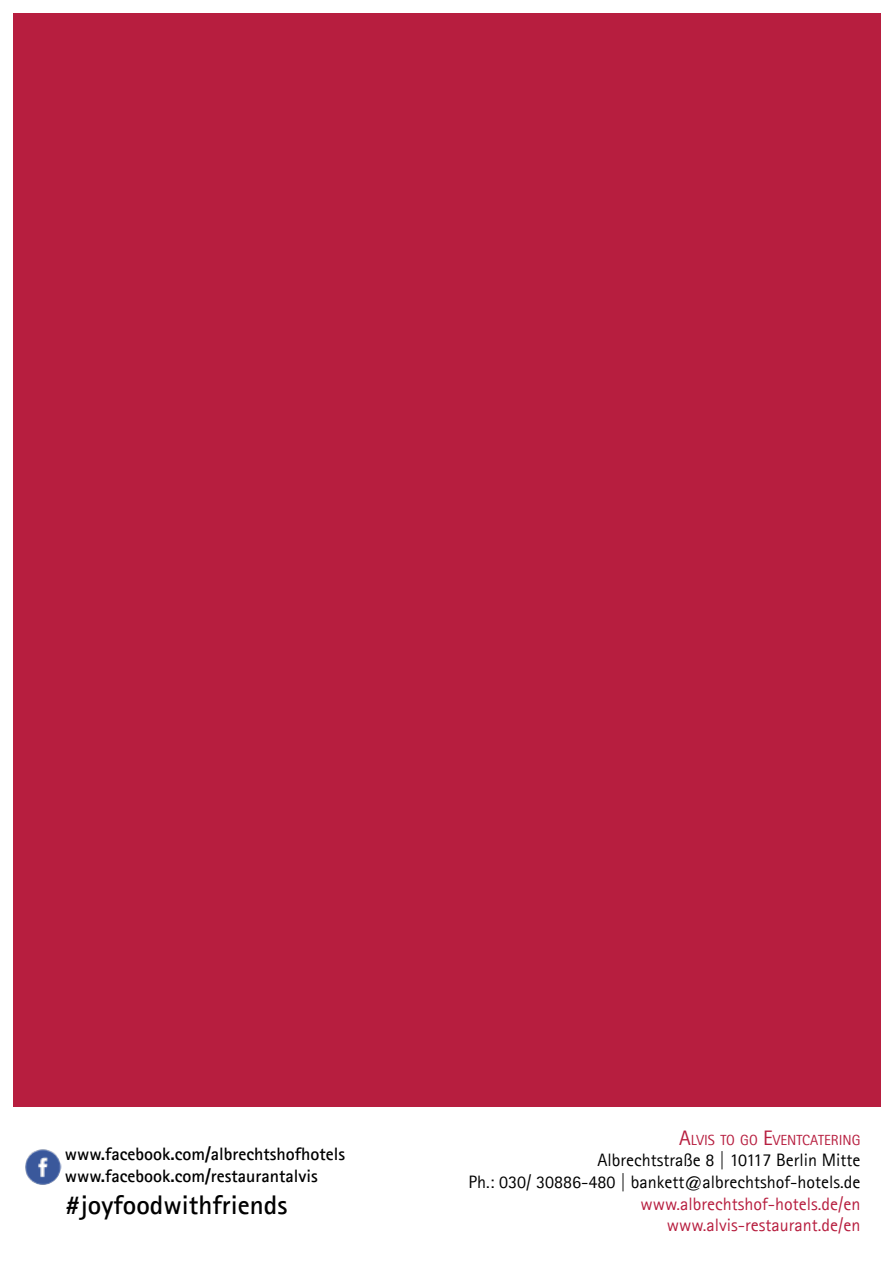
<style>
.page{position:relative;width:893px;height:1263px;background:#fff}
.page>*{position:absolute;margin:0;border:0;box-sizing:border-box;transform-origin:0 0}
.t1{font:700 27px "Agfa Rotis Sans Serif";color:#000}
.t2{font:18px/21.6px "Agfa Rotis Sans Serif";color:#000;text-align:right}
.t3{font:700 18px/21.6px "Agfa Rotis Sans Serif";color:#000}
.t4{font:18px/21.6px "Agfa Rotis Sans Serif";color:#b71e3f;text-align:right}
.t5{font:14.7px "Agfa Rotis Sans Serif";color:#b71e3f}
.s1{font-size:21px}
</style>
<div class="page">
<div style="left:13px;top:13px;width:867px;height:1093px;background:#b71e3f"></div>
<img style="left:24px;top:1148px;width:37px;height:37px;border-radius:19px">
<p class="t3" style="left:65px;top:1143px;width:282px">www.facebook.com/albrechtshofhotels www.facebook.com/restaurantalvis</p>
<h1 class="t1" style="left:65px;top:1188px;width:224px">#joyfoodwithfriends</h1>
<p class="t5" style="left:679px;top:1131px;width:183px"><span class="s1">A</span>LVIS TO GO <span class="s1">E</span>VENTCATERIN G</p>
<p class="t2" style="left:469px;top:1149px;width:393px">Albrechtstraße 8 | 10117 Berlin Mitte<br>Ph.: 030/ 30886-480 | bankett@albrechtshof-hotels.de</p>
<p class="t4" style="left:641px;top:1192px;width:221px">www.albrechtshof-hotels.de/en www.alvis-restaurant.de/en</p>
</div>
